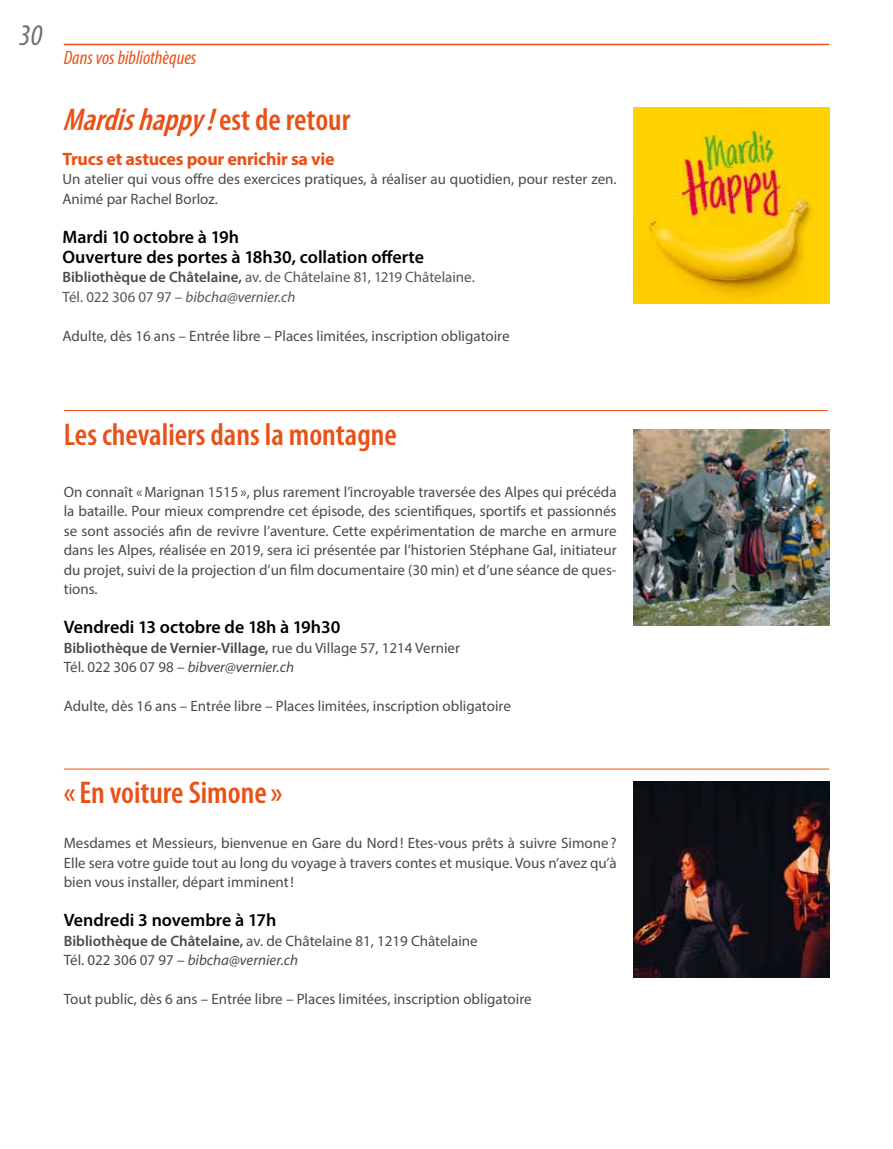
<style>
.page{position:relative;width:893px;height:1149px;background:#fff}
.page>*{position:absolute;margin:0;border:0;box-sizing:border-box;transform-origin:0 0}
.t1{font:600 condensed 31.5px "Myriad Pro";color:#e95117}
.t2{font:italic 600 condensed 31.5px "Myriad Pro";color:#e95117}
.t3{font:italic condensed 30px "Myriad Pro";color:#706f6f}
.t4{font:italic condensed 19.5px "Myriad Pro";color:#e95117}
.t5{font:600 18px/19.5px "Myriad Pro";color:#000}
.t6{font:700 18px "Myriad Pro";letter-spacing:-.015em;color:#e95117}
.t7{font:15px/19.5px "Myriad Pro";color:#4a4a49}
.t8{font:15px/19.5px "Myriad Pro";letter-spacing:-.005em;color:#575756}
.s1{font-style:normal}
.s2{font-weight:600;color:#4a4a49}
.s3{font-style:italic}
.s4{font-weight:600}
</style>
<div class="page">
<hr style="left:64px;top:44px;width:765px;height:1px;background:#e95117">
<hr style="left:64px;top:768px;width:765px;height:1px;background:#e95117">
<img style="left:634px;top:781px;width:195px;height:196px">
<hr style="left:64px;top:410px;width:764px;height:1px;background:#e95117">
<img style="left:634px;top:429px;width:195px;height:196px">
<img style="left:634px;top:107px;width:195px;height:196px">
<h2 class="t3" style="left:19px;top:17px;width:25px">30</h2>
<h3 class="t4" style="left:64px;top:45px;width:134px">Dans vos bibliothèques</h3>
<h1 class="t2" style="left:63px;top:100px;width:289px">Mardishappy!<span class="s1">est d e reto u r</span></h1>
<p class="t6" style="left:63px;top:147px;width:274px">Trucs et astuces pour enrichir sa vie</p>
<p class="t7" style="left:63px;top:169px;width:556px">Un atelier qui vous offre des exercices pratiques, à réaliser au quotidien, pour rester zen.<br>Animé par Rachel Borloz.</p>
<p class="t5" style="left:63px;top:227px;width:363px">Mardi 10 octobre à 19h<br>Ouverture des portes à 18h30, collation offerte</p>
<p class="t8" style="left:63px;top:267px;width:414px"><span class="s2">Bibliothèque de Châtelaine,</span> av. de Châtelaine 81, 1219 Châtelaine.<br>Tél. 022 306 07 97 – <span class="s3">bibcha@vernier.ch</span></p>
<p class="t7" style="left:63px;top:325px;width:449px">Adulte, dès 16 ans – Entrée libre – Places limitées, inscription obligatoire</p>
<h1 class="t1" style="left:64px;top:415px;width:335px">Les chevaliers dans la montagne</h1>
<p class="t7" style="left:64px;top:481px;width:554px;text-align:justify">On connaît «Marignan 1515», plus rarement l’incroyable traversée des Alpes qui précéda la bataille. Pour mieux comprendre cet épisode, des scientifiques, sportifs et passionnés se sont associés afin de revivre l’aventure. Cette expérimentation de marche en armure dans les Alpes, réalisée en 2019, sera ici présentée par l’historien Stéphane Gal, initiateur du projet, suivi de la projection d’un film documentaire (30 min) et d’une séance de ques&shy;tions.</p>
<p class="t5" style="left:64px;top:617px;width:278px">Vendredi 13 octobre de 18h à 19h30</p>
<p class="t7" style="left:64px;top:637px;width:398px"><span class="s4">Bibliothèque de Vernier-Village,</span> rue du Village 57, 1214 Vernier<br>Tél. 022 306 07 98 – <span class="s3">bibver@vernier.ch</span></p>
<p class="t7" style="left:64px;top:696px;width:449px">Adulte, dès 16 ans – Entrée libre – Places limitées, inscription obligatoire</p>
<h1 class="t1" style="left:64px;top:773px;width:220px">«En voiture Simone»</h1>
<p class="t7" style="left:64px;top:832px;width:554px;text-align:justify">Mesdames et Messieurs, bienvenue en Gare du Nord! Etes-vous prêts à suivre Simone?<br>Elle sera votre guide tout au long du voyage à travers contes et musique. Vous n’avez qu’à bien vous installer, départ imminent!</p>
<p class="t5" style="left:64px;top:909px;width:214px">Vendredi 3 novembre à 17h</p>
<p class="t7" style="left:64px;top:930px;width:415px"><span class="s4">Bibliothèque de Châtelaine,</span> av. de Châtelaine 81, 1219 Châtelaine<br>Tél. 022 306 07 97 – <span class="s3">bibcha@vernier.ch</span></p>
<p class="t7" style="left:64px;top:988px;width:469px">Tout public, dès 6 ans – Entrée libre – Places limitées, inscription obligatoire</p>
</div>
